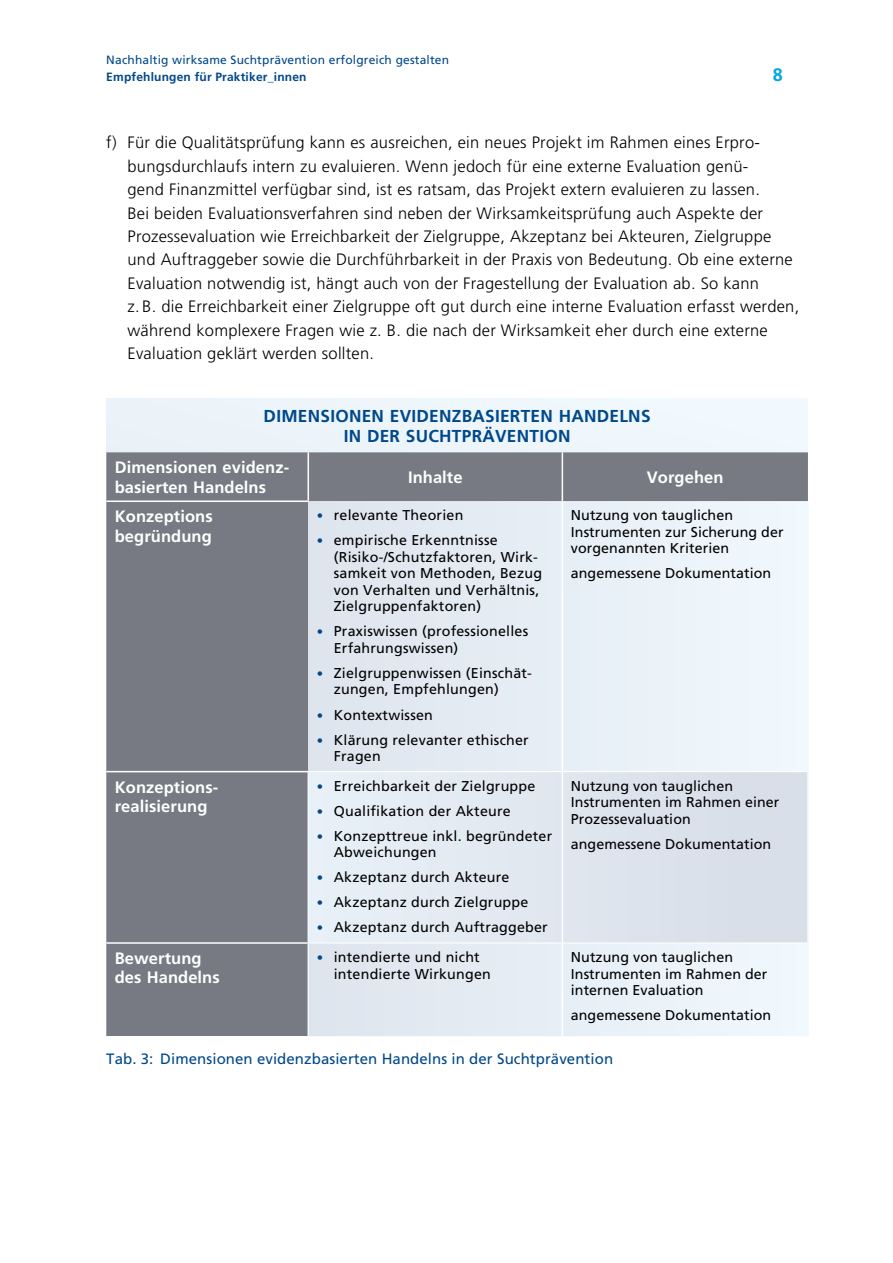
<style>
.page{position:relative;width:893px;height:1263px;background:#fff}
.page>*{position:absolute;margin:0;border:0;box-sizing:border-box;transform-origin:0 0}
.t1{font:700 18px "Frutiger LT Std";color:#00a6e2}
.Kat_Tab_Kopf1{font:700 17.25px/19.5px "Frutiger LT Std";letter-spacing:.015em;color:#00488a;text-align:center}
.Kat_Fließtext11_5_5m{font:300 16.5px/23.4px "Frutiger LT Std";letter-spacing:.015em;color:#000}
.Kat_Tab_Kopf2{font:700 16.5px/19.5px "Frutiger LT Std";letter-spacing:.005em;color:#fff}
.Kat_Tab_Bezeichn{font:15px "Frutiger LT Std";letter-spacing:.005em;color:#00488a}
.Kat_Tab_Text{font:14.25px/16.5px "Frutiger LT Std";letter-spacing:.015em;color:#000}
.t2{font:12px "Frutiger LT Std";letter-spacing:.015em;color:#00488a}
.t3{font:700 12px "Frutiger LT Std";letter-spacing:.015em;color:#00488a}
.s1{font-weight:300;font-stretch:condensed;font-size:12.75px;color:#00488a}
</style>
<div class="page">
<div style="left:106px;top:399px;width:702px;height:53px;background:#eef6fc"></div>
<div style="left:106px;top:452px;width:702px;height:584px;background:#777a82"></div>
<svg style="left:308px;top:501px;width:499px;height:535px;background:#e7eef5"></svg>
<svg style="left:309px;top:772px;width:498px;height:170px;background:#e0e6ef"></svg>
<hr style="left:308px;top:771px;width:254px;height:1px;background:#fff">
<hr style="left:309px;top:942px;width:253px;height:1px;background:#fff">
<hr style="left:563px;top:942px;width:244px;height:1px;background:#fff">
<hr style="left:563px;top:771px;width:244px;height:1px;background:#fff">
<hr style="left:807px;top:501px;width:2px;height:271px;background:#f0f9fe">
<hr style="left:308px;top:772px;width:1px;height:171px;background:#f0f9fe">
<hr style="left:807px;top:772px;width:2px;height:171px;background:#f0f9fe">
<hr style="left:308px;top:943px;width:1px;height:93px;background:#f0f9fe">
<hr style="left:807px;top:943px;width:2px;height:93px;background:#f0f9fe">
<hr style="left:562px;top:501px;width:1px;height:271px;background:#fff">
<hr style="left:562px;top:772px;width:1px;height:171px;background:#fff">
<hr style="left:562px;top:943px;width:1px;height:93px;background:#fff">
<hr style="left:308px;top:452px;width:1px;height:48px;background:#fff">
<hr style="left:562px;top:452px;width:1px;height:49px;background:#fff">
<hr style="left:106px;top:942px;width:202px;height:2px;background:#fff">
<hr style="left:106px;top:771px;width:202px;height:1px;background:#fff">
<hr style="left:106px;top:500px;width:203px;height:2px;background:#fff">
<p class="t2" style="left:106px;top:53px;width:344px">Nachhaltig wirksame Suchtprävention erfolgreich gestalten</p>
<p class="t3" style="left:106px;top:69px;width:202px">Empfehlungen für Praktiker_innen</p>
<p class="t1" style="left:773px;top:64px;width:12px">8</p>
<p class="Kat_Fließtext11_5_5m" style="left:128px;top:131px;width:673px;text-indent:-21px">f) Für die Qualitätsprüfung kann es ausreichen, ein neues Projekt im Rahmen eines Erpro&shy;bungsdurchlaufs intern zu evaluieren. Wenn jedoch für eine externe Evaluation genü-<br>gend Finanzmittel verfügbar sind, ist es ratsam, das Projekt extern evaluieren zu lassen.<br>Bei beiden Evaluationsverfahren sind neben der Wirksamkeitsprüfung auch Aspekte der Prozessevaluation wie Erreichbarkeit der Zielgruppe, Akzeptanz bei Akteuren, Zielgruppe und Auftraggeber sowie die Durchführbarkeit in der Praxis von Bedeutung. Ob eine externe Evaluation notwendig ist, hängt auch von der Fragestellung der Evaluation ab. So kann<br>z. B. die Erreichbarkeit einer Zielgruppe oft gut durch eine interne Evaluation erfasst werden, während komplexere Fragen wie z. B. die nach der Wirksamkeit eher durch eine externe Evaluation geklärt werden sollten.</p>
<p class="Kat_Tab_Kopf1" style="left:264px;top:407px;width:388px">DIMENSIONEN EVIDENZBASIERTEN HANDELNS<br>IN DER SUCHTPRÄVENTION</p>
<p class="Kat_Tab_Kopf2" style="left:115px;top:458px;width:176px">Dimensionen evidenz&shy;basierten Handelns</p>
<p class="Kat_Tab_Kopf2" style="left:408px;top:468px;width:56px">Inhalte</p>
<p class="Kat_Tab_Kopf2" style="left:647px;top:468px;width:78px">Vorgehen</p>
<p class="Kat_Tab_Kopf2" style="left:115px;top:507px;width:99px">Konzeptions begründung</p>
<p class="Kat_Tab_Text" style="left:317px;top:507px;width:148px"><span class="s1">•</span> relevante Theorien</p>
<p class="Kat_Tab_Text" style="left:571px;top:507px;width:214px">Nutzung von tauglichen<br>Instrumenten zur Sicherung der vorgenannten Kriterien</p>
<p class="Kat_Tab_Text" style="left:571px;top:565px;width:202px">angemessene Dokumentation</p>
<p class="Kat_Tab_Text" style="left:334px;top:532px;width:210px;text-indent:-17px"><span class="s1">•</span> empirische Erkenntnisse (Risiko-/Schutzfaktoren, Wirk&shy;samkeit von Methoden, Bezug von Verhalten und Verhältnis,<br>Zielgruppenfaktoren)</p>
<p class="Kat_Tab_Text" style="left:334px;top:623px;width:196px;text-indent:-17px"><span class="s1">•</span> Praxiswissen (professionelles<br>Erfahrungswissen)</p>
<p class="Kat_Tab_Text" style="left:334px;top:665px;width:200px;text-indent:-17px"><span class="s1">•</span> Zielgruppenwissen (Einschät&shy;zungen, Empfehlungen)</p>
<p class="Kat_Tab_Text" style="left:317px;top:706px;width:118px"><span class="s1">•</span> Kontextwissen</p>
<p class="Kat_Tab_Text" style="left:334px;top:731px;width:197px;text-indent:-17px"><span class="s1">•</span> Klärung relevanter ethischer<br>Fragen</p>
<p class="Kat_Tab_Kopf2" style="left:115px;top:777px;width:104px">Konzeptions&shy;realisierung</p>
<p class="Kat_Tab_Text" style="left:317px;top:778px;width:220px"><span class="s1">•</span> Erreichbarkeit der Zielgruppe</p>
<p class="Kat_Tab_Text" style="left:317px;top:803px;width:195px"><span class="s1">•</span> Qualifikation der Akteure</p>
<p class="Kat_Tab_Text" style="left:334px;top:828px;width:220px;text-indent:-17px"><span class="s1">•</span> Konzepttreue inkl. begründeter<br>Abweichungen</p>
<p class="Kat_Tab_Text" style="left:317px;top:869px;width:194px"><span class="s1">•</span> Akzeptanz durch Akteure</p>
<p class="Kat_Tab_Text" style="left:317px;top:894px;width:213px"><span class="s1">•</span> Akzeptanz durch Zielgruppe</p>
<p class="Kat_Tab_Text" style="left:317px;top:919px;width:233px"><span class="s1">•</span> Akzeptanz durch Auftraggeber</p>
<p class="Kat_Tab_Text" style="left:571px;top:778px;width:210px">Nutzung von tauglichen<br>Instrumenten im Rahmen einer<br>Prozessevaluation</p>
<p class="Kat_Tab_Text" style="left:571px;top:836px;width:202px">angemessene Dokumentation</p>
<p class="Kat_Tab_Kopf2" style="left:115px;top:948px;width:106px">Bewertung des Handelns</p>
<p class="Kat_Tab_Text" style="left:334px;top:949px;width:159px;text-indent:-17px"><span class="s1">•</span> intendierte und nicht intendierte Wirkungen</p>
<p class="Kat_Tab_Text" style="left:571px;top:949px;width:198px">Nutzung von tauglichen<br>Instrumenten im Rahmen der internen Evaluation</p>
<p class="Kat_Tab_Text" style="left:571px;top:1007px;width:202px">angemessene Dokumentation</p>
<p class="Kat_Tab_Bezeichn" style="left:106px;top:1050px;width:508px">Tab. 3: Dimensionen evidenzbasierten Handelns in der Suchtprävention</p>
</div>
